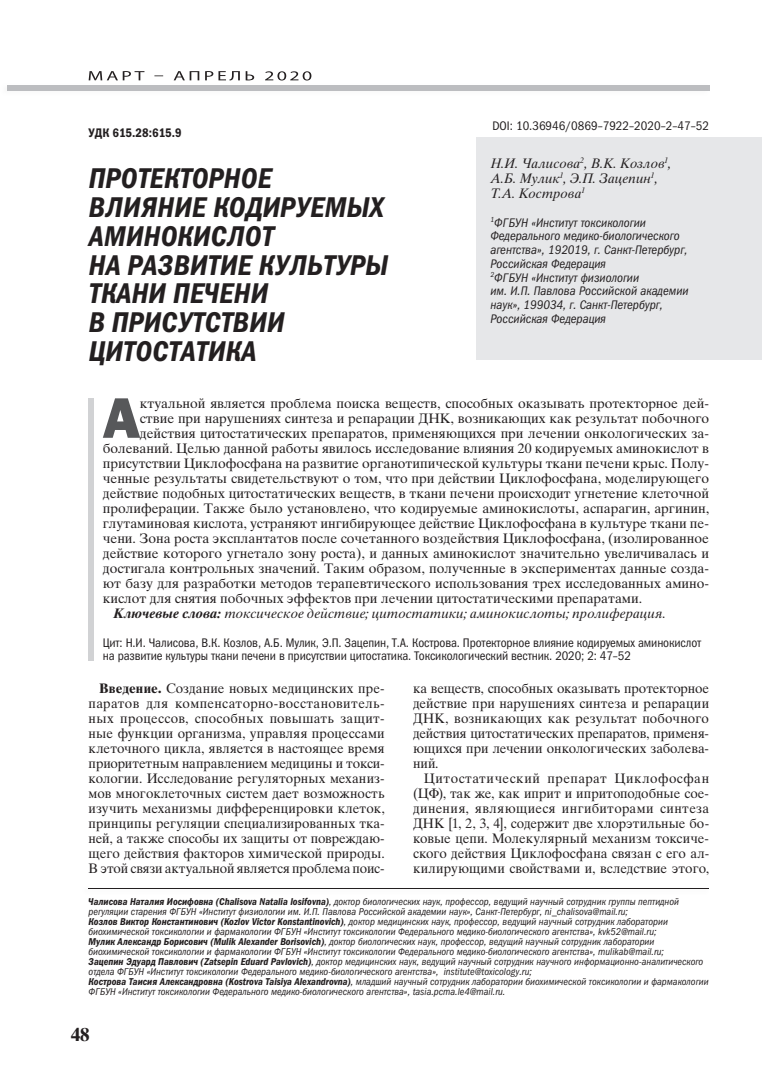
<style>
.page{position:relative;width:780px;height:1088px;background:#fff}
.page>*{position:absolute;margin:0;border:0;box-sizing:border-box;transform-origin:0 0}
.t1{font:57.5px "Franklin Gothic Heavy ITC";color:#57585a}
.t2{font:italic 28.75px/28.8px "Franklin Gothic Demi Cond ITC";letter-spacing:.01em;color:#231f20}
.t3{font:700 18.75px "Times Ten Cyr";color:#231f20}
.t4{font:13.75px/15px "Times Ten Cyr Upright";color:#231f20;text-align:justify}
.t5{font:13.75px/15px "Times Ten Cyr Inclined";letter-spacing:.005em;color:#231f20}
.t6{font:12.5px/13.8px "Franklin Gothic Book Cond ITC";letter-spacing:-.01em;color:#231f20}
.t7{font:italic 12.5px/13.8px "Franklin Gothic Book Cond ITC";color:#231f20}
.t8{font:12.5px "Franklin Gothic Demi Cond ITC";color:#231f20}
.t9{font:italic 10px/10px "Franklin Gothic Book Cond ITC";color:#231f20}
.s1{font-family:"Times Ten Cyr Bold Inclined"}
.s2{font-family:"Times Ten Cyr";font-weight:700}
.s3{font-family:"Franklin Gothic Demi Cond ITC"}
</style>
<div class="page">
<div style="left:7px;top:85px;width:702px;height:5px;background:#bcbdc0"></div>
<svg style="left:89px;top:71px;width:222px;height:10px"></svg>
<div style="left:476px;top:137px;width:286px;height:222px;background:#e6e7e9"></div>
<hr style="left:89px;top:888px;width:620px;height:1px;background:#231f20">
<div style="left:89px;top:398px;width:5px;height:263px;background:#d1d2d4"></div>
<p class="t8" style="left:89px;top:125px;width:95px">УДК 615.28:615.9</p>
<h2 class="t2" style="left:89px;top:164px;width:301px">ПРОТЕКТОРНОЕ<br>ВЛИЯНИЕ КОДИРУЕМЫХ<br>АМИНОКИСЛОТ<br>НА РАЗВИТИЕ КУЛЬТУРЫ<br>ТКАНИ ПЕЧЕНИ<br>В ПРИСУТСТВИИ<br>ЦИТОСТАТИКА</h2>
<p class="t6" style="left:492px;top:119px;width:218px">DOI: 10.36946/0869–7922–2020–2–47–52</p>
<p class="t5" style="left:490px;top:155px;width:183px">Н.И. Чалисова<sup>2</sup>, В.К. Козлов<sup>1</sup>,<br>А.Б. Мулик<sup>1</sup>, Э.П. Зацепин<sup>1</sup>,<br>Т.А. Кострова<sup>1</sup></p>
<p class="t7" style="left:490px;top:216px;width:200px"><sup>1</sup>ФГБУН «Институт токсикологии<br>Федерального медико-биологического агентства», 192019, г. Санкт-Петербург,<br>Российская Федерация<br><sup>2</sup>ФГБУН «Институт физиологии<br>им. И.П. Павлова Российской академии наук», 199034, г. Санкт-Петербург,<br>Российская Федерация</p>
<h1 class="t1" style="left:103px;top:382px;width:39px">А</h1>
<p class="t4" style="left:140px;top:396px;width:570px">ктуальной является проблема поиска веществ, способных оказывать протекторное дей-</p>
<p class="t4" style="left:140px;top:411px;width:570px">ствие при нарушениях синтеза и репарации ДНК, возникающих как результат побочного</p>
<p class="t4" style="left:140px;top:426px;width:570px">действия цитостатических препаратов, применяющихся при лечении онкологических за-</p>
<p class="t4" style="left:103px;top:441px;width:607px">болеваний. Целью данной работы явилось исследование влияния 20 кодируемых аминокислот в</p>
<p class="t4" style="left:103px;top:456px;width:607px">присутствии Циклофосфана на развитие органотипической культуры ткани печени крыс. Полу-</p>
<p class="t4" style="left:103px;top:471px;width:607px">ченные результаты свидетельствуют о том, что при действии Циклофосфана, моделирующего</p>
<p class="t4" style="left:103px;top:486px;width:607px">действие подобных цитостатических веществ, в ткани печени происходит угнетение клеточной</p>
<p class="t4" style="left:103px;top:501px;width:607px">пролиферации. Также было установлено, что кодируемые аминокислоты, аспарагин, аргинин,</p>
<p class="t4" style="left:103px;top:516px;width:607px">глутаминовая кислота, устраняют ингибирующее действие Циклофосфана в культуре ткани пе-</p>
<p class="t4" style="left:103px;top:531px;width:607px">чени. Зона роста эксплантатов после сочетанного воздействия Циклофосфана, (изолированное</p>
<p class="t4" style="left:103px;top:546px;width:607px">действие которого угнетало зону роста), и данных аминокислот значительно увеличивалась и</p>
<p class="t4" style="left:103px;top:561px;width:607px">достигала контрольных значений. Таким образом, полученные в экспериментах данные созда-</p>
<p class="t4" style="left:103px;top:576px;width:607px">ют базу для разработки методов терапевтического использования трех исследованных амино-</p>
<p class="t4" style="left:103px;top:591px;width:541px">кислот для снятия побочных эффектов при лечении цитостатическими препаратами.</p>
<p class="t5" style="left:113px;top:605px;width:554px"><span class="s1">Ключевые слова:</span> токсическое действие; цитостатики; аминокислоты; пролиферация.</p>
<p class="t6" style="left:103px;top:635px;width:600px">Цит: Н.И. Чалисова, В.К. Козлов, А.Б. Мулик, Э.П. Зацепин, Т.А. Кострова. Протекторное влияние кодируемых аминокислот на развитие культуры ткани печени в присутствии цитостатика. Токсикологический вестник. 2020; 2: 47–52</p>
<p class="t4" style="left:89px;top:681px;width:297px;text-indent:11px"><span class="s2">Введение.</span> Создание новых медицинских пре&shy;паратов для компенсаторно-восстановитель&shy;ных процессов, способных повышать защит&shy;ные функции организма, управляя процессами клеточного цикла, является в настоящее время прио ритетным направлением медицины и токси&shy;кологии. Исследование регуляторных механиз&shy;мов многоклеточных систем дает возможность изучить механизмы дифференцировки клеток, принципы регуляции специализированных тка&shy;ней, а также способы их защиты от повреждаю&shy;щего действия факторов химической природы.<br>В этой связи актуальной является проблема поис-</p>
<p class="t4" style="left:413px;top:681px;width:297px">ка веществ, способных оказывать протекторное действие при нарушениях синтеза и репарации ДНК, возникающих как результат побочного действия цитостатических препаратов, применя&shy;ющихся при лечении онкологических заболева&shy;ний.</p>
<p class="t4" style="left:413px;top:771px;width:297px;text-indent:11px">Цитостатический препарат Циклофосфан (ЦФ), так же, как иприт и ипритоподобные сое&shy;динения, являющиеся ингибиторами синтеза ДНК [1, 2, 3, 4], содержит две хлорэтильные бо&shy;ковые цепи. Молекулярный механизм токсиче&shy;ского действия Циклофосфана связан с его ал&shy;килирующими свойствами и, вследствие этого,</p>
<p class="t9" style="left:89px;top:897px;width:621px"><span class="s3">Чалисова Наталия Иосифовна (Chalisova Natalia Iosifovna)</span>, доктор биологических наук, профессор, ведущий научный сотрудник группы пептидной регуляции старения ФГБУН «Институт физиологии им. И.П. Павлова Российской академии наук», Санкт-Петербург, ni_chalisova@mail.ru;<br><span class="s3">Козлов Виктор Константинович (Kozlov Victor Konstantinovich)</span>, доктор медицинских наук, профессор, ведущий научный сотрудник лаборатории биохимической токсикологии и фармакологии ФГБУН «Институт токсикологии Федерального медико-биологического агентства», kvk52@mail.ru;<br><span class="s3">Мулик Александр Борисович (Mulik Alexander Borisovich)</span>, доктор биологических наук, профессор, ведущий научный сотрудник лаборатории биохимической токсикологии и фармакологии ФГБУН «Институт токсикологии Федерального медико-биологического агентства», mulikab@mail.ru;<br><span class="s3">Зацепин Эдуард Павлович (Zatsepin Eduard Pavlovich)</span>, доктор медицинских наук, ведущий научный сотрудник научного информационно-аналитического отдела ФГБУН «Институт токсикологии Федерального медико-биологического агентства», institute@toxicology.ru;<br><span class="s3">Кострова Таисия Александровна (Kostrova Taisiya Alexandrovna)</span>, младший научный сотрудник лаборатории биохимической токсикологии и фармакологии ФГБУН «Институт токсикологии Федерального медико-биологического агентства», tasia.pcma.le4@mail.ru.</p>
<h3 class="t3" style="left:71px;top:1023px;width:20px">48</h3>
</div>
